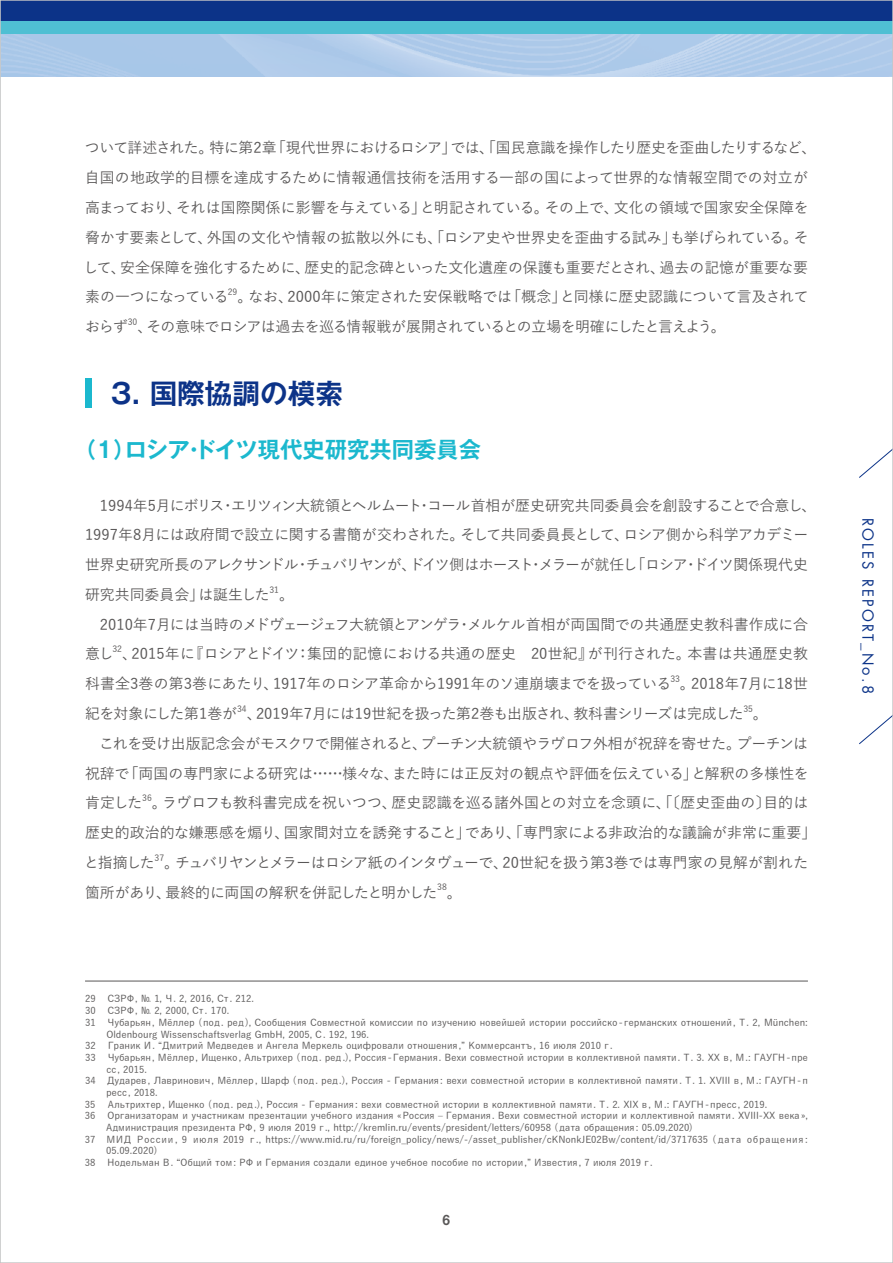
<style>
.page{position:relative;width:893px;height:1263px;background:#fff}
.page>*{position:absolute;margin:0;border:0;box-sizing:border-box;transform-origin:0 0}
.t1{font:700 27.6px "Gothic MB101 Pro De";color:#0c3388}
.t2{font:700 22.35px "Gothic MB101 Pro De";color:#1bb8ce}
.t3{font:14.85px/29.7px "Yu Gothic Std M";letter-spacing:-.005em;color:#595757}
.t4{font:14.85px "Yu Gothic Std M";letter-spacing:-.04em;color:#595757}
.t5{font:14.85px "Futura Std";letter-spacing:.15em;color:#0c3388}
.t6{font:13.8px "Midashi Go Pr 5 MB31";color:#595757}
.t7{font:9.6px "Yu Gothic Std M";letter-spacing:-.415em;color:#595757}
.t8{font:9.6px "Yu Gothic Std M";color:#595757}
.t9{font:9.6px "Yu Gothic Std M";letter-spacing:-.435em;color:#595757}
.t10{font:9.6px "Yu Gothic Std M";letter-spacing:-.44em;color:#595757}
.t11{font:9.6px "Yu Gothic Std M";letter-spacing:-.21em;color:#595757}
.t12{font:8.7px "Yu Gothic Std M";color:#595757}
</style>
<div class="page">
<div style="left:85px;top:378px;width:6px;height:30px;background:#1bb8ce"></div>
<img style="left:2px;top:34px;width:889px;height:43px">
<div style="left:0;top:0;width:893px;height:21px;background:#0c3388"></div>
<div style="left:0;top:21px;width:893px;height:13px;background:#4fbfd3"></div>
<svg style="left:859px;top:450px;width:32px;height:28px"></svg>
<svg style="left:859px;top:716px;width:32px;height:29px"></svg>
<hr style="left:85px;top:981px;width:723px;height:1px;background:#595757">
<p class="t3" style="left:84px;top:132px;width:734px">ついて詳述された。特に第2章「現代世界におけるロシア」では、「国民意識を操作したり歴史を歪曲したりするなど、自国の地政学的目標を達成するために情報通信技術を活用する一部の国によって世界的な情報空間での対立が高まっており、それは国際関係に影響を与えている」と明記されている。その上で、文化の領域で国家安全保障を脅かす要素として、外国の文化や情報の拡散以外にも、「ロシア史や世界史を歪曲する試み」も挙げられている。そして、安全保障を強化するために、歴史的記念碑といった文化遺産の保護も重要だとされ、過去の記憶が重要な要素の一つになっている</p>
<p class="t12" style="left:228px;top:285px;width:11px">29</p>
<p class="t3" style="left:237px;top:281px;width:573px">。なお、2000年に策定された安保戦略では「概念」と同様に歴史認識について言及されて</p>
<p class="t3" style="left:85px;top:311px;width:44px">おらず</p>
<p class="t12" style="left:128px;top:315px;width:11px">30</p>
<p class="t4" style="left:137px;top:316px;width:590px">、その意味でロシアは過去を巡る情報戦が展開されているとの立場を明確にしたと言えよう。</p>
<h1 class="t1" style="left:107px;top:370px;width:237px">３．国際協調の模索</h1>
<h2 class="t2" style="left:74px;top:431px;width:409px">（１）ロシア・ドイツ現代史研究共同委員会</h2>
<p class="t3" style="left:85px;top:489px;width:733px">　1994年5月にボリス・エリツィン大統領とヘルムート・コール首相が歴史研究共同委員会を創設することで合意し、1997年8月には政府間で設立に関する書簡が交わされた。そして共同委員長として、ロシア側から科学アカデミー世界史研究所長のアレクサンドル・チュバリヤンが、ドイツ側はホースト・メラーが就任し「ロシア・ドイツ関係現代史研究共同委員会」は誕生した</p>
<p class="t12" style="left:269px;top:583px;width:11px">31</p>
<p class="t3" style="left:85px;top:579px;width:724px;text-indent:194px">。<br>　2010年7月には当時のメドヴェージェフ大統領とアンゲラ・メルケル首相が両国間での共通歴史教科書作成に合意し</p>
<p class="t12" style="left:112px;top:643px;width:11px">32</p>
<p class="t3" style="left:85px;top:638px;width:724px;text-indent:37px">、2015年に『ロシアとドイツ：集団的記憶における共通の歴史　20世紀』が刊行された。本書は共通歴史教科書全3巻の第3巻にあたり、1917年のロシア革命から1991年のソ連崩壊までを扱っている</p>
<p class="t12" style="left:670px;top:672px;width:11px">33</p>
<p class="t3" style="left:680px;top:668px;width:129px">。2018年7月に18世</p>
<p class="t3" style="left:85px;top:698px;width:154px">紀を対象にした第1巻が</p>
<p class="t12" style="left:237px;top:702px;width:11px">34</p>
<p class="t3" style="left:247px;top:698px;width:498px">、2019年7月には19世紀を扱った第2巻も出版され、教科書シリーズは完成した</p>
<p class="t12" style="left:743px;top:702px;width:11px">35</p>
<p class="t3" style="left:85px;top:698px;width:725px;text-indent:668px">。<br>　これを受け出版記念会がモスクワで開催されると、プーチン大統領やラヴロフ外相が祝辞を寄せた。プーチンは祝辞で「両国の専門家による研究は……様々な、また時には正反対の観点や評価を伝えている」と解釈の多様性を肯定した</p>
<p class="t12" style="left:142px;top:791px;width:11px">36</p>
<p class="t3" style="left:84px;top:787px;width:734px;text-indent:68px">。ラヴロフも教科書完成を祝いつつ、歴史認識を巡る諸外国との対立を念頭に、「〔歴史歪曲の〕目的は歴史的政治的な嫌悪感を煽り、国家間対立を誘発すること」であり、「専門家による非政治的な議論が非常に重要」と指摘した</p>
<p class="t12" style="left:155px;top:851px;width:11px">37</p>
<p class="t3" style="left:85px;top:847px;width:725px;text-indent:79px">。チュバリヤンとメラーはロシア紙のインタヴューで、20世紀を扱う第3巻では専門家の見解が割れた箇所があり、最終的に両国の解釈を併記したと明かした</p>
<p class="t12" style="left:437px;top:881px;width:11px">38</p>
<p class="t3" style="left:447px;top:876px;width:16px">。</p>
<p class="t8" style="left:85px;top:992px;width:171px">29 СЗРФ, № 1, Ч. 2, 2016, Ст. 212.</p>
<p class="t8" style="left:85px;top:1003px;width:146px">30 СЗРФ, № 2, 2000, Ст. 170.</p>
<p class="t7" style="left:85px;top:1015px;width:724px">31 Чубарьян , Мёллер ( под . ред ) , Сообщения Совместной комиссии по изучению новейшей истории российско - германских отношений , Т . 2, M ü nchen:</p>
<p class="t8" style="left:106px;top:1027px;width:264px">Oldenbourg Wissenschaftsverlag GmbH, 2005, С. 192, 196.</p>
<p class="t7" style="left:85px;top:1039px;width:529px">32 Граник И . “Дмитрий Медведев и Ангела Меркель оцифровали отношения ,” Коммерсантъ , 16 июля 2010 г .</p>
<p class="t9" style="left:85px;top:1050px;width:726px">33 Чубарьян , Мёллер , И щенко , Альтрихер ( под . ред .) , Россия - Германия . Вехи совместной истории в коллективной памяти . Т . 3. XX в , М .: ГАУГН - пре</p>
<p class="t7" style="left:104px;top:1062px;width:44px">сс, 2015.</p>
<p class="t7" style="left:85px;top:1074px;width:726px">34 Дударев , Лавринович , Мёллер , Шарф ( под . ред .) , Россия - Германия : вехи совместной истории в коллективной памяти . Т . 1. XVI I I в , М .: ГАУГН - п</p>
<p class="t11" style="left:104px;top:1085px;width:55px">ресс, 2018.</p>
<p class="t9" style="left:85px;top:1097px;width:684px">35 Альтрихтер , И щенко ( под . ред .) , Россия - Германия : вехи совместной истории в коллективной памяти . Т . 2. XIX в , М .: ГАУГН - пресс , 2019.</p>
<p class="t10" style="left:85px;top:1109px;width:724px">36 Организаторам и участникам презентации учебного издания « Россия – Германия . Вехи совместной истории и коллективной памяти . XVI I I-XX века »,</p>
<p class="t8" style="left:105px;top:1120px;width:590px">АдминистрацияпрезидентаРФ, 9июля2019г., http://kremlin.ru/events/president/letters/60958 (датаобращения: 05.09.2020)</p>
<p class="t8" style="left:85px;top:1132px;width:724px">37 МИД России, 9 июля 2019 г., https://www.mid.ru/ru/foreign_policy/news/-/asset_publisher/cKNonkJE02Bw/content/id/3717635 (дата обращения:</p>
<p class="t7" style="left:106px;top:1144px;width:53px">05.09.2020)</p>
<p class="t7" style="left:85px;top:1155px;width:569px">38 Нодельман В . “Общий том : РФ и Германия создали единое учебное пособие по истории ,” Известия , 7 июля 2019 г .</p>
<p class="t6" style="left:443px;top:1208px;width:9px">6</p>
<p class="t5" style="left:877px;top:518px;width:178px;rotate:90deg">ROLES REPORT_No.8</p>
</div>
